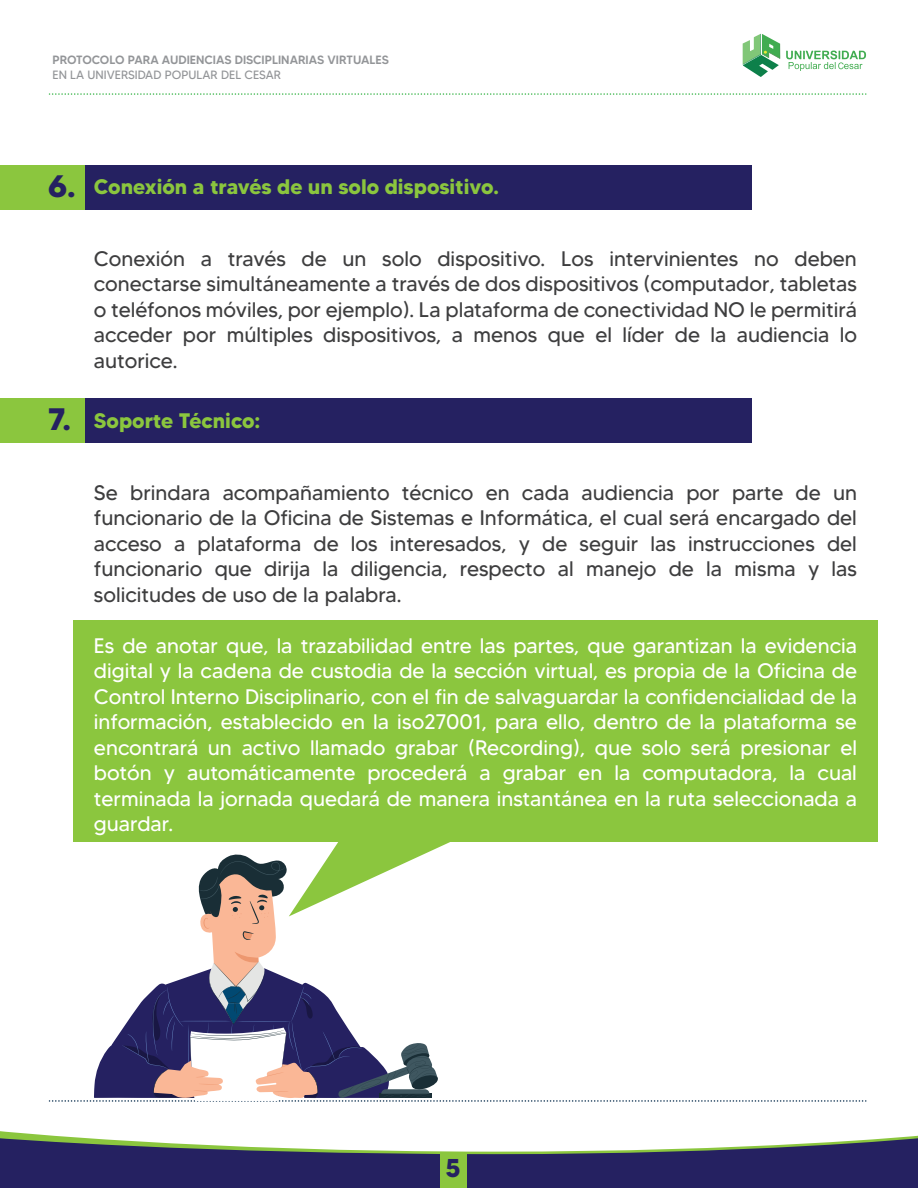
<style>
.page{position:relative;width:918px;height:1188px;background:#fff}
.page>*{position:absolute;margin:0;border:0;box-sizing:border-box;transform-origin:0 0}
.t1{font:700 25.8px "MADETOMMY";color:#252161}
.t2{font:21px/25.5px "MADETOMMY";color:#3e3e3f;text-align:justify}
.t3{font:21px/25.5px "MADETOMMY";color:#fff;text-align:justify}
.t4{font:700 21px "MADETOMMY";color:#8bc63e}
.t5{font:500 12px "MADETOMMY";color:#939598}
.t6{font:12px "MADETOMMY";color:#939598}
.s1{font-size:31.05px;color:#252161}
</style>
<div class="page">
<div style="left:73px;top:620px;width:805px;height:222px;background:#8bc63e"></div>
<svg style="left:786px;top:50px;width:80px;height:21px"></svg>
<svg style="left:743px;top:34px;width:37px;height:43px"></svg>
<svg style="left:50px;top:93px;width:817px;height:2px"></svg>
<div style="left:0;top:165px;width:752px;height:44px;background:#252161"></div>
<div style="left:0;top:165px;width:84px;height:44px;background:#8bc63e"></div>
<div style="left:0;top:399px;width:752px;height:44px;background:#252161"></div>
<div style="left:0;top:399px;width:84px;height:44px;background:#8bc63e"></div>
<svg style="left:0;top:1131px;width:918px;height:7px"></svg>
<svg style="left:0;top:1138px;width:918px;height:50px;fill:#252161"></svg>
<svg style="left:50px;top:842px;width:817px;height:260px"></svg>
<div style="left:440px;top:1154px;width:26px;height:34px;background:#8bc63e"></div>
<p class="t5" style="left:52px;top:52px;width:338px">PROTOCOLO PARA AUDIENCIAS DISCIPLINARIAS VIRTUALES</p>
<p class="t6" style="left:52px;top:67px;width:230px">EN LA UNIVERSIDAD POPULAR DEL CESAR</p>
<p class="t4" style="left:48px;top:173px;width:453px"><span class="s1">6.</span> Conexión a través de un solo dispositivo.</p>
<p class="t2" style="left:94px;top:246px;width:765px">Conexión a través de un solo dispositivo. Los intervinientes no deben conectarse simultáneamente a través de dos dispositivos (computador, tabletas o teléfonos móviles, por ejemplo). La plataforma de conectividad NO le permitirá acceder por múltiples dispositivos, a menos que el líder de la audiencia lo autorice.</p>
<p class="t4" style="left:48px;top:407px;width:214px"><span class="s1">7.</span> Soporte Técnico:</p>
<p class="t2" style="left:94px;top:479px;width:765px">Se brindara acompañamiento técnico en cada audiencia por parte de un funcionario de la Oficina de Sistemas e Informática, el cual será encargado del acceso a plataforma de los interesados, y de seguir las instrucciones del funcionario que dirija la diligencia, respecto al manejo de la misma y las solicitudes de uso de la palabra.</p>
<p class="t3" style="left:94px;top:632px;width:765px">Es de anotar que, la trazabilidad entre las partes, que garantizan la evidencia digital y la cadena de custodia de la sección virtual, es propia de la Oficina de Control Interno Disciplinario, con el fin de salvaguardar la confidencialidad de la información, establecido en la iso27001, para ello, dentro de la plataforma se encontrará un activo llamado grabar (Recording), que solo será presionar el botón y automáticamente procederá a grabar en la computadora, la cual terminada la jornada quedará de manera instantánea en la ruta seleccionada a guardar.</p>
<p class="t1" style="left:446px;top:1152px;width:17px">5</p>
</div>
